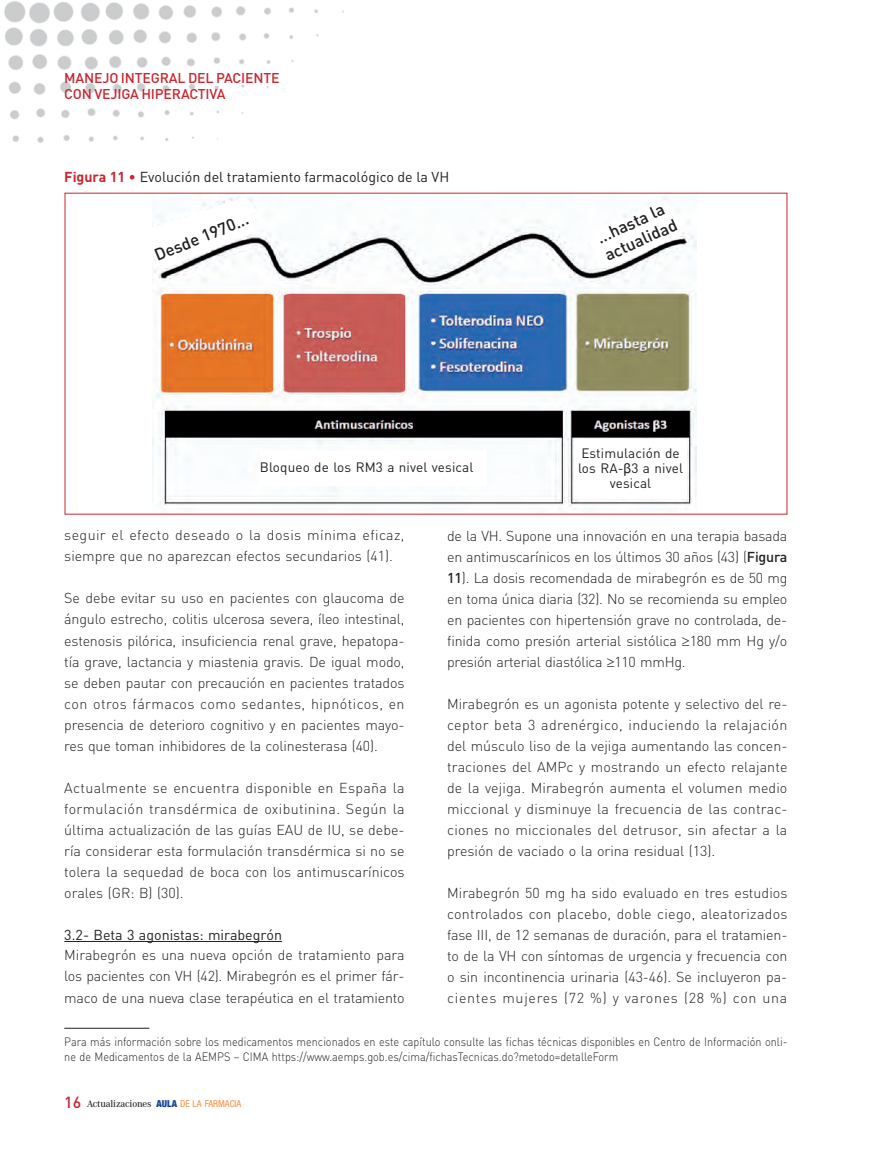
<style>
.page{position:relative;width:873px;height:1149px;background:#fff}
.page>*{position:absolute;margin:0;border:0;box-sizing:border-box;transform-origin:0 0}
.t1{font:500 16.65px/19.2px "DIN";color:#231f20}
.t2{font:300 14.25px/21px "DIN";letter-spacing:-.005em;color:#231f20;text-align:justify}
.t3{font:14.25px "DIN";color:#231f20}
.t4{font:500 14.1px/16.8px "DIN";letter-spacing:-.01em;color:#cb262f}
.t5{font:13.5px/15px "DIN";letter-spacing:.01em;color:#231f20;text-align:center}
.t6{font:300 12px/15px "DIN";color:#231f20;scale:.91 1}
.t7{font:500 10.2px "Corporate A";letter-spacing:-.015em;color:#231f20}
.s1{font-weight:700;color:#cb262f}
.s2{color:#cb262f}
.s3{font-family:"Microsoft Sans Serif"}
.s4{font-weight:500}
.s5{font-family:"DIN";font-size:16.05px;color:#cb262f}
.s6{font-family:"Helvetica Neue";font-weight:900;font-stretch:condensed;font-size:9.6px;color:#154398}
.s7{font-family:"Helvetica Neue";font-weight:400;font-stretch:condensed;font-size:9.6px;color:#f69146}
</style>
<div class="page">
<hr style="left:64px;top:941px;width:218px;height:1px;background:#231f20">
<img style="left:4px;top:1px;width:340px;height:142px">
<img style="left:152px;top:197px;width:545px;height:313px">
<svg style="left:152px;top:196px;width:105px;height:74px"></svg>
<svg style="left:589px;top:199px;width:92px;height:68px"></svg>
<div style="left:260px;top:452px;width:226px;height:34px;background:#fff"></div>
<div style="left:574px;top:439px;width:112px;height:59px;background:#fff"></div>
<hr style="left:64px;top:1028px;width:85px;height:1px;background:#231f20">
<p class="t4" style="left:64px;top:69px;width:217px">MANEJO INTEGRAL DEL PACIENTE<br>CON VEJIGA HIPERACTIVA</p>
<p class="t3" style="left:64px;top:169px;width:386px"><span class="s1">Figura 11</span> <span class="s2">•</span> Evolución del tratamiento farmacológico de la VH</p>
<p class="t1" style="left:152px;top:247px;width:102px;rotate:-22deg">Desde 1970...</p>
<p class="t1" style="left:593px;top:230px;width:79px;rotate:-24deg">...hasta la actualidad</p>
<p class="t5" style="left:260px;top:460px;width:215px">Bloqueo de los RM3 a nivel vesical</p>
<p class="t5" style="left:578px;top:445px;width:106px">Estimulación de los RA-<span class="s3">β</span>3 a nivel vesical</p>
<p class="t2" style="left:64px;top:525px;width:342px">seguir el efecto deseado o la dosis mínima eficaz, siempre que no aparezcan efectos secundarios (41).</p>
<p class="t2" style="left:64px;top:588px;width:342px">Se debe evitar su uso en pacientes con glaucoma de ángulo estrecho, colitis ulcerosa severa, íleo intestinal, estenosis pilórica, insuficiencia renal grave, hepatopa&shy;tía grave, lactancia y miastenia gravis. De igual modo, se deben pautar con precaución en pacientes tratados con otros fármacos como sedantes, hipnóticos, en presencia de deterioro cognitivo y en pacientes mayo&shy;res que toman inhibidores de la colinesterasa (40).</p>
<p class="t2" style="left:64px;top:777px;width:342px">Actualmente se encuentra disponible en España la formulación transdérmica de oxibutinina. Según la última actualización de las guías EAU de IU, se debe&shy;ría considerar esta formulación transdérmica si no se tolera la sequedad de boca con los antimuscarínicos orales (GR: B) (30).</p>
<p class="t3" style="left:64px;top:926px;width:219px">3.2- Beta 3 agonistas: mirabegrón</p>
<p class="t2" style="left:64px;top:945px;width:342px">Mirabegrón es una nueva opción de tratamiento para los pacientes con VH (42). Mirabegrón es el primer fár&shy;maco de una nueva clase terapéutica en el tratamiento</p>
<p class="t2" style="left:447px;top:525px;width:342px">de la VH. Supone una innovación en una terapia basada en antimuscarínicos en los últimos 30 años (43) (<span class="s4">Figura 11</span>). La dosis recomendada de mirabegrón es de 50 mg en toma única diaria (32). No se recomienda su empleo en pacientes con hipertensión grave no controlada, de&shy;finida como presión arterial sistólica 180 mm Hg y/o presión arterial diastólica 110 mmHg.</p>
<p class="t2" style="left:447px;top:693px;width:342px">Mirabegrón es un agonista potente y selectivo del re&shy;ceptor beta 3 adrenérgico, induciendo la relajación del músculo liso de la vejiga aumentando las concen&shy;traciones del AMPc y mostrando un efecto relajante de la vejiga. Mirabegrón aumenta el volumen medio miccional y disminuye la frecuencia de las contrac&shy;ciones no miccionales del detrusor, sin afectar a la presión de vaciado o la orina residual (13).</p>
<p class="t2" style="left:447px;top:882px;width:342px">Mirabegrón 50 mg ha sido evaluado en tres estudios controlados con placebo, doble ciego, aleatorizados fase III, de 12 semanas de duración, para el tratamien&shy;to de la VH con síntomas de urgencia y frecuencia con o sin incontinencia urinaria (43-46). Se incluyeron pa&shy;cientes mujeres (72 %) y varones (28 %) con una</p>
<p class="t6" style="left:64px;top:1034px;width:796px">Para más información sobre los medicamentos mencionados en este capítulo consulte las fichas técnicas disponibles en Centro de Información onli&shy;ne de Medicamentos de la AEMPS – CIMA https://www.aemps.gob.es/cima/fichasTecnicas.do?metodo=detalleForm</p>
<p class="t7" style="left:64px;top:1097px;width:178px"><span class="s5">16</span> Actualizaciones <span class="s6">AULA</span> <span class="s7">DE LA FARMACIA</span></p>
</div>
